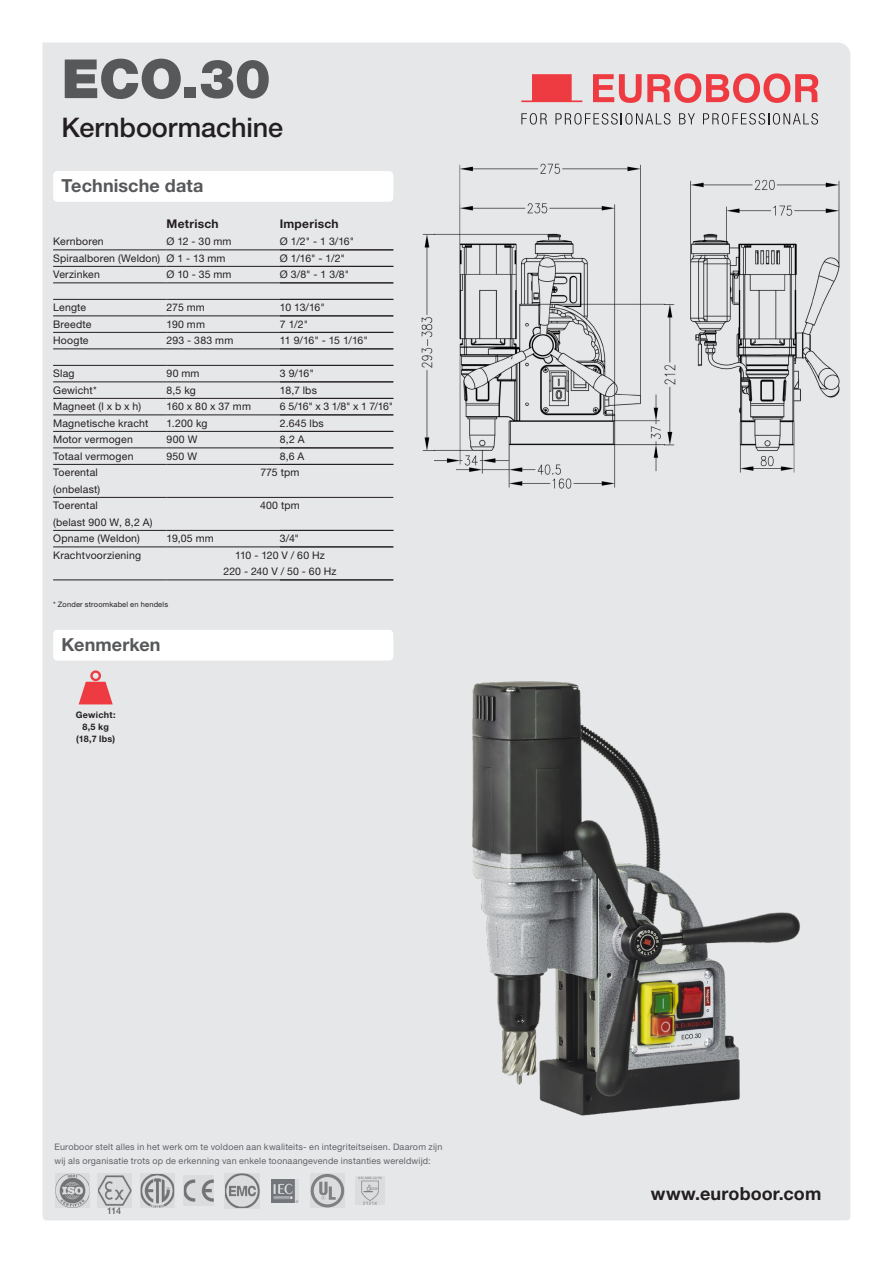
<style>
.page{position:relative;width:893px;height:1263px;background:#fff}
.page>*{position:absolute;margin:0;border:0;box-sizing:border-box;transform-origin:0 0}
.Naam{font:900 54px "Helvetica Neue LT Std";color:#57585a}
.Product{font:500 27px "Helvetica Neue LT Std";color:#231f20}
.kop{font:700 18px "Helvetica Neue LT Std";letter-spacing:.005em;color:#57585a}
.plat{font:700 18px "Helvetica Neue LT Std";letter-spacing:.005em;color:#231f20}
.Bodytekst{font:700 12px "Helvetica Neue LT Std";letter-spacing:.025em;color:#231f20}
.Bodytekst-2{font:10.5px/16.5px "Helvetica Neue LT Std";letter-spacing:.02em;color:#231f20}
.t1{font:9px/13.5px "Helvetica Neue LT Std";letter-spacing:.02em;color:#6c6d70}
.Icon_tekst_Benefits{font:700 9px "Helvetica Neue LT Std";letter-spacing:.03em;color:#231f20}
.t2{font:500 9px "Helvetica Neue LT Std";color:#6c6d70}
.Bodytekst-3{font:7.5px "Helvetica Neue LT Std";letter-spacing:.025em;color:#231f20}
</style>
<div class="page">
<div style="left:43px;top:43px;width:807px;height:1177px;background:#e6e7e9"></div>
<svg style="left:593px;top:73px;width:225px;height:30px;background:#e99398"></svg>
<svg style="left:521px;top:113px;width:26px;height:12px"></svg>
<svg style="left:555px;top:113px;width:115px;height:12px"></svg>
<svg style="left:679px;top:113px;width:16px;height:11px"></svg>
<svg style="left:703px;top:113px;width:115px;height:12px"></svg>
<svg style="left:521px;top:74px;width:61px;height:28px;background:#eb7479"></svg>
<img style="left:433px;top:655px;width:395px;height:489px">
<img style="left:435px;top:164px;width:229px;height:325px">
<img style="left:686px;top:164px;width:154px;height:309px">
<img style="left:421px;top:164px;width:14px;height:309px">
<img style="left:664px;top:164px;width:15px;height:309px">
<img style="left:55px;top:1174px;width:34px;height:34px">
<img style="left:98px;top:1174px;width:34px;height:33px">
<img style="left:141px;top:1174px;width:33px;height:34px">
<img style="left:184px;top:1176px;width:30px;height:30px">
<img style="left:225px;top:1173px;width:35px;height:35px">
<img style="left:271px;top:1179px;width:27px;height:23px">
<svg style="left:311px;top:1174px;width:33px;height:33px"></svg>
<img style="left:356px;top:1177px;width:28px;height:28px">
<div style="left:53px;top:630px;width:340px;height:31px;background:#fff;border-radius:4px"></div>
<div style="left:53px;top:171px;width:340px;height:31px;background:#fff;border-radius:4px"></div>
<svg style="left:79px;top:670px;width:34px;height:34px"></svg>
<hr style="left:53px;top:250px;width:114px;height:1px;background:#231f20">
<hr style="left:53px;top:266px;width:114px;height:1px;background:#231f20">
<hr style="left:53px;top:283px;width:114px;height:1px;background:#231f20">
<hr style="left:53px;top:299px;width:114px;height:1px;background:#231f20">
<hr style="left:53px;top:316px;width:114px;height:1px;background:#231f20">
<hr style="left:53px;top:332px;width:114px;height:1px;background:#231f20">
<hr style="left:53px;top:349px;width:114px;height:1px;background:#231f20">
<hr style="left:53px;top:365px;width:114px;height:1px;background:#231f20">
<hr style="left:53px;top:382px;width:114px;height:1px;background:#231f20">
<hr style="left:53px;top:398px;width:114px;height:1px;background:#231f20">
<hr style="left:53px;top:415px;width:114px;height:1px;background:#231f20">
<hr style="left:53px;top:431px;width:114px;height:1px;background:#231f20">
<hr style="left:53px;top:448px;width:114px;height:1px;background:#231f20">
<hr style="left:53px;top:464px;width:114px;height:1px;background:#231f20">
<hr style="left:53px;top:497px;width:114px;height:1px;background:#231f20">
<hr style="left:53px;top:530px;width:114px;height:1px;background:#231f20">
<hr style="left:53px;top:547px;width:114px;height:1px;background:#231f20">
<hr style="left:53px;top:580px;width:114px;height:1px;background:#231f20">
<hr style="left:167px;top:250px;width:226px;height:1px;background:#231f20">
<hr style="left:167px;top:266px;width:226px;height:1px;background:#231f20">
<hr style="left:167px;top:283px;width:226px;height:1px;background:#231f20">
<hr style="left:167px;top:299px;width:226px;height:1px;background:#231f20">
<hr style="left:167px;top:316px;width:226px;height:1px;background:#231f20">
<hr style="left:167px;top:332px;width:226px;height:1px;background:#231f20">
<hr style="left:167px;top:349px;width:226px;height:1px;background:#231f20">
<hr style="left:167px;top:365px;width:226px;height:1px;background:#231f20">
<hr style="left:167px;top:382px;width:226px;height:1px;background:#231f20">
<hr style="left:167px;top:398px;width:226px;height:1px;background:#231f20">
<hr style="left:167px;top:415px;width:226px;height:1px;background:#231f20">
<hr style="left:167px;top:431px;width:226px;height:1px;background:#231f20">
<hr style="left:167px;top:448px;width:226px;height:1px;background:#231f20">
<hr style="left:167px;top:464px;width:226px;height:1px;background:#231f20">
<hr style="left:167px;top:497px;width:226px;height:1px;background:#231f20">
<hr style="left:167px;top:530px;width:226px;height:1px;background:#231f20">
<hr style="left:167px;top:547px;width:226px;height:1px;background:#231f20">
<hr style="left:167px;top:580px;width:226px;height:1px;background:#231f20">
<p class="Naam" style="left:62px;top:47px;width:211px">ECO.30</p>
<p class="Product" style="left:62px;top:111px;width:223px">Kernboormachine</p>
<p class="kop" style="left:62px;top:175px;width:143px">Technische data</p>
<p class="Bodytekst" style="left:167px;top:217px;width:54px">Metrisch</p>
<p class="Bodytekst" style="left:280px;top:217px;width:61px">Imperisch</p>
<p class="Bodytekst-2" style="left:167px;top:233px;width:67px">Ø 12 - 30 mm</p>
<p class="Bodytekst-2" style="left:167px;top:250px;width:60px">Ø 1 - 13 mm</p>
<p class="Bodytekst-2" style="left:167px;top:266px;width:67px">Ø 10 - 35 mm</p>
<p class="Bodytekst-2" style="left:167px;top:299px;width:40px">275 mm</p>
<p class="Bodytekst-2" style="left:167px;top:316px;width:40px">190 mm</p>
<p class="Bodytekst-2" style="left:167px;top:332px;width:68px">293 - 383 mm</p>
<p class="Bodytekst-2" style="left:167px;top:365px;width:35px">90 mm</p>
<p class="Bodytekst-2" style="left:167px;top:382px;width:31px">8,5 kg</p>
<p class="Bodytekst-2" style="left:167px;top:398px;width:86px">160 x 80 x 37 mm</p>
<p class="Bodytekst-2" style="left:167px;top:415px;width:42px">1.200 kg</p>
<p class="Bodytekst-2" style="left:167px;top:431px;width:32px">900 W</p>
<p class="Bodytekst-2" style="left:167px;top:448px;width:32px">950 W</p>
<p class="Bodytekst-2" style="left:280px;top:233px;width:76px">Ø 1/2" - 1 3/16"</p>
<p class="Bodytekst-2" style="left:280px;top:250px;width:67px">Ø 1/16" - 1/2"</p>
<p class="Bodytekst-2" style="left:280px;top:266px;width:71px">Ø 3/8" - 1 3/8"</p>
<p class="Bodytekst-2" style="left:280px;top:299px;width:46px">10 13/16"</p>
<p class="Bodytekst-2" style="left:280px;top:316px;width:30px">7 1/2"</p>
<p class="Bodytekst-2" style="left:280px;top:332px;width:89px">11 9/16" - 15 1/16"</p>
<p class="Bodytekst-2" style="left:280px;top:365px;width:35px">3 9/16"</p>
<p class="Bodytekst-2" style="left:280px;top:382px;width:39px">18,7 lbs</p>
<p class="Bodytekst-2" style="left:280px;top:398px;width:115px">6 5/16" x 3 1/8" x 1 7/16"</p>
<p class="Bodytekst-2" style="left:280px;top:415px;width:45px">2.645 lbs</p>
<p class="Bodytekst-2" style="left:280px;top:431px;width:26px">8,2 A</p>
<p class="Bodytekst-2" style="left:280px;top:448px;width:26px">8,6 A</p>
<p class="Bodytekst-2" style="left:53px;top:233px;width:52px">Kernboren</p>
<p class="Bodytekst-2" style="left:53px;top:250px;width:109px">Spiraalboren (Weldon)</p>
<p class="Bodytekst-2" style="left:53px;top:266px;width:48px">Verzinken</p>
<p class="Bodytekst-2" style="left:53px;top:299px;width:35px">Lengte</p>
<p class="Bodytekst-2" style="left:53px;top:316px;width:40px">Breedte</p>
<p class="Bodytekst-2" style="left:53px;top:332px;width:37px">Hoogte</p>
<p class="Bodytekst-2" style="left:53px;top:365px;width:23px">Slag</p>
<p class="Bodytekst-2" style="left:53px;top:382px;width:45px">Gewicht*</p>
<p class="Bodytekst-2" style="left:53px;top:398px;width:89px">Magneet (l x b x h)</p>
<p class="Bodytekst-2" style="left:53px;top:415px;width:97px">Magnetische kracht</p>
<p class="Bodytekst-2" style="left:53px;top:431px;width:81px">Motor vermogen</p>
<p class="Bodytekst-2" style="left:53px;top:448px;width:82px">Totaal vermogen</p>
<p class="Bodytekst-2" style="left:53px;top:464px;width:49px">Toerental (onbelast)</p>
<p class="Bodytekst-2" style="left:53px;top:497px;width:101px">Toerental<br>(belast 900 W, 8,2 A)</p>
<p class="Bodytekst-2" style="left:53px;top:530px;width:88px">Opname (Weldon)</p>
<p class="Bodytekst-2" style="left:53px;top:547px;width:89px">Krachtvoorziening</p>
<p class="Bodytekst-2" style="left:260px;top:464px;width:41px">775 tpm</p>
<p class="Bodytekst-2" style="left:260px;top:497px;width:41px">400 tpm</p>
<p class="Bodytekst-2" style="left:280px;top:530px;width:21px">3/4"</p>
<p class="Bodytekst-2" style="left:167px;top:530px;width:49px">19,05 mm</p>
<p class="Bodytekst-2" style="left:223px;top:547px;width:115px;text-align:center">110 - 120 V / 60 Hz<br>220 - 240 V / 50 - 60 Hz</p>
<p class="Bodytekst-3" style="left:53px;top:600px;width:116px">* Zonder stroomkabel en hendels</p>
<p class="kop" style="left:62px;top:634px;width:100px">Kenmerken</p>
<p class="Icon_tekst_Benefits" style="left:76px;top:709px;width:41px">Gewicht:</p>
<p class="Icon_tekst_Benefits" style="left:82px;top:721px;width:28px">8,5 kg</p>
<p class="Icon_tekst_Benefits" style="left:76px;top:733px;width:40px">(18,7 lbs)</p>
<p class="t1" style="left:54px;top:1140px;width:389px">Euroboor stelt alles in het werk om te voldoen aan kwaliteits- en integriteitseisen. Daarom zijn wij als organisatie trots op de erkenning van enkele toonaangevende instanties wereldwijd:</p>
<p class="t2" style="left:107px;top:1205px;width:16px">114</p>
<p class="plat" style="left:651px;top:1182px;width:172px">www.euroboor.com</p>
</div>
